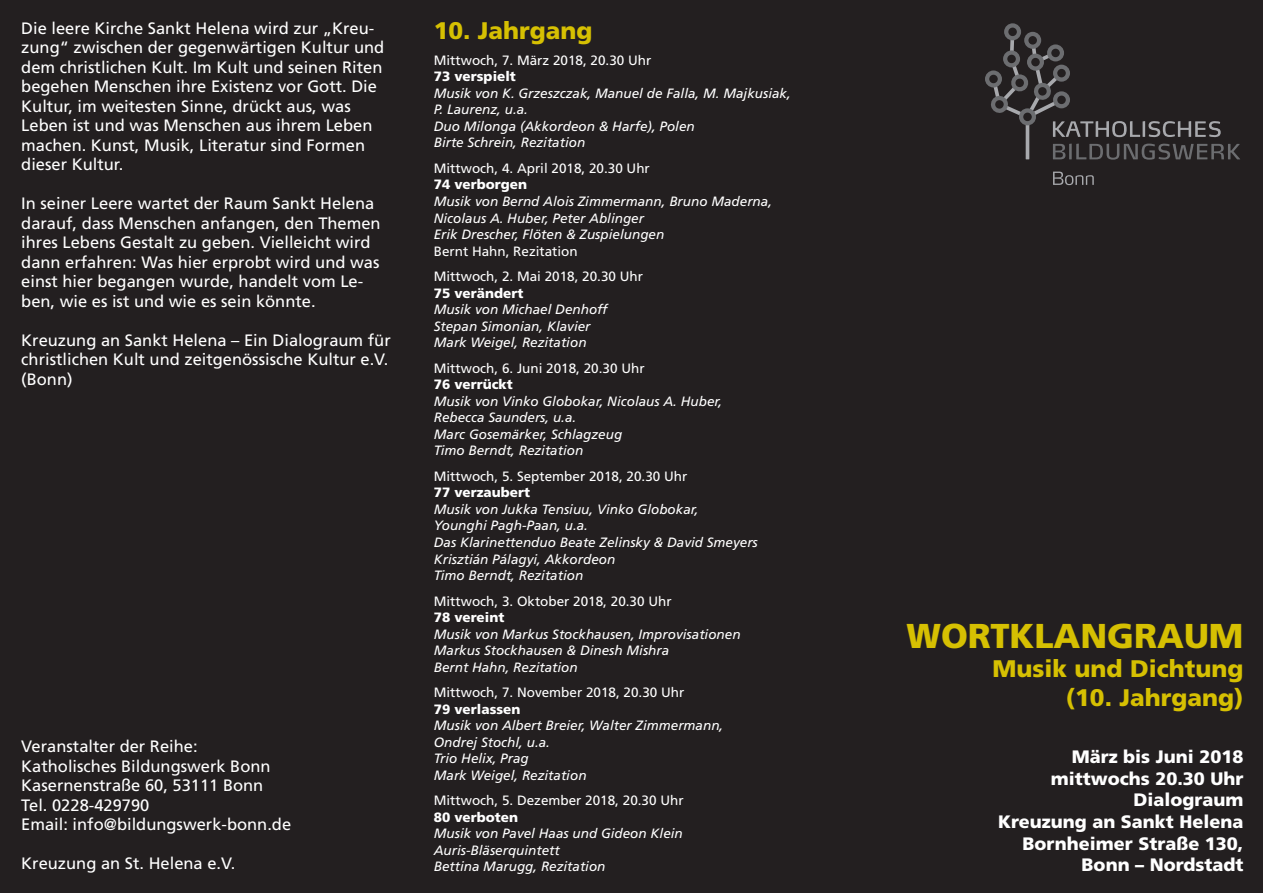
<style>
.page{position:relative;width:1263px;height:893px;background:#231f20}
.page>*{position:absolute;margin:0;border:0;box-sizing:border-box;transform-origin:0 0}
.t1{font:900 34.5px "Frutiger LT Std";color:#d6c002}
.t2{font:900 24px/28.8px "Frutiger LT Std";color:#d6c002;text-align:right}
.t3{font:900 18px/21.6px "Frutiger LT Std";color:#fff;text-align:right}
.t4{font:16.5px/19.5px "Frutiger LT Std";color:#fff}
.t5{font:italic 13.5px/16.5px "Frutiger LT Std";color:#fff}
.t6{font:13.5px/25.5px "Frutiger LT Std";color:#fff}
.t7{font:900 13.5px "Frutiger LT Std";color:#fff}
</style>
<div class="page">
<svg style="left:985px;top:23px;width:255px;height:137px"></svg>
<svg style="left:1053px;top:172px;width:41px;height:13px"></svg>
<p class="t4" style="left:21px;top:18px;width:365px">Die leere Kirche Sankt Helena wird zur „Kreu&shy;zung“ zwischen der gegenwärtigen Kultur und dem christlichen Kult. Im Kult und seinen Riten begehen Menschen ihre Existenz vor Gott. Die Kultur, im weitesten Sinne, drückt aus, was Leben ist und was Menschen aus ihrem Leben machen. Kunst, Musik, Literatur sind Formen dieser Kultur.</p>
<p class="t4" style="left:21px;top:194px;width:361px">In seiner Leere wartet der Raum Sankt Helena darauf, dass Menschen anfangen, den Themen ihres Lebens Gestalt zu geben. Vielleicht wird dann erfahren: Was hier erprobt wird und was einst hier begangen wurde, handelt vom Le&shy;ben, wie es ist und wie es sein könnte.</p>
<p class="t4" style="left:21px;top:330px;width:371px">Kreuzung an Sankt Helena – Ein Dialograum für christlichen Kult und zeitgenössische Kultur e.V. (Bonn)</p>
<p class="t4" style="left:21px;top:737px;width:271px">Veranstalter der Reihe:<br>Katholisches Bildungswerk Bonn<br>Kasernenstraße 60, 53111 Bonn<br>Tel. 0228-429790<br>Email: info@bildungswerk-bonn.de</p>
<p class="t4" style="left:21px;top:854px;width:215px">Kreuzung an St. Helena e.V.</p>
<h2 class="t2" style="left:434px;top:16px;width:160px">10. Jahrgang</h2>
<p class="t6" style="left:434px;top:47px;width:219px">Mittwoch, 7. März 2018, 20.30 Uhr</p>
<p class="t7" style="left:434px;top:68px;width:84px">73 verspielt</p>
<p class="t5" style="left:434px;top:85px;width:359px">Musik von K. Grzeszczak, Manuel de Falla, M. Majkusiak, P. Laurenz, u.a.<br>Duo Milonga (Akkordeon &amp; Harfe), Polen<br>Birte Schrein, Rezitation</p>
<p class="t6" style="left:434px;top:156px;width:218px">Mittwoch, 4. April 2018, 20.30 Uhr</p>
<p class="t7" style="left:434px;top:177px;width:95px">74 verborgen</p>
<p class="t5" style="left:434px;top:193px;width:340px">Musik von Bernd Alois Zimmermann, Bruno Maderna,<br>Nicolaus A. Huber, Peter Ablinger<br>Erik Drescher, Flöten &amp; Zuspielungen</p>
<p class="t6" style="left:434px;top:238px;width:211px">Bernt Hahn, Rezitation<br>Mittwoch, 2. Mai 2018, 20.30 Uhr</p>
<p class="t7" style="left:434px;top:285px;width:91px">75 verändert</p>
<p class="t5" style="left:434px;top:301px;width:175px">Musik von Michael Denhoff<br>Stepan Simonian, Klavier<br>Mark Weigel, Rezitation</p>
<p class="t6" style="left:434px;top:355px;width:212px">Mittwoch, 6. Juni 2018, 20.30 Uhr</p>
<p class="t7" style="left:434px;top:376px;width:81px">76 verrückt</p>
<p class="t5" style="left:434px;top:393px;width:290px">Musik von Vinko Globokar, Nicolaus A. Huber,<br>Rebecca Saunders, u.a.<br>Marc Gosemärker, Schlagzeug<br>Timo Berndt, Rezitation</p>
<p class="t6" style="left:434px;top:463px;width:255px">Mittwoch, 5. September 2018, 20.30 Uhr</p>
<p class="t7" style="left:434px;top:485px;width:98px">77 verzaubert</p>
<p class="t5" style="left:434px;top:501px;width:326px">Musik von Jukka Tensiuu, Vinko Globokar,<br>Younghi Pagh-Paan, u.a.<br>Das Klarinettenduo Beate Zelinsky &amp; David Smeyers Krisztián Pálagyi, Akkordeon<br>Timo Berndt, Rezitation</p>
<p class="t6" style="left:434px;top:588px;width:239px">Mittwoch, 3. Oktober 2018, 20.30 Uhr</p>
<p class="t7" style="left:434px;top:609px;width:72px">78 vereint</p>
<p class="t5" style="left:434px;top:626px;width:308px">Musik von Markus Stockhausen, Improvisationen<br>Markus Stockhausen &amp; Dinesh Mishra<br>Bernt Hahn, Rezitation</p>
<p class="t6" style="left:434px;top:680px;width:252px">Mittwoch, 7. November 2018, 20.30 Uhr</p>
<p class="t7" style="left:434px;top:701px;width:88px">79 verlassen</p>
<p class="t5" style="left:434px;top:717px;width:291px">Musik von Albert Breier, Walter Zimmermann,<br>Ondrej Stochl, u.a.<br>Trio Helix, Prag<br>Mark Weigel, Rezitation</p>
<p class="t6" style="left:434px;top:788px;width:251px">Mittwoch, 5. Dezember 2018, 20.30 Uhr</p>
<p class="t7" style="left:434px;top:809px;width:86px">80 verboten</p>
<p class="t5" style="left:434px;top:826px;width:251px">Musik von Pavel Haas und Gideon Klein<br>Auris-Bläserquintett<br>Bettina Marugg, Rezitation</p>
<h1 class="t1" style="left:906px;top:615px;width:338px">WORTKLANGRAUM</h1>
<h2 class="t2" style="left:992px;top:654px;width:252px">Musik und Dichtung (10. Jahrgang)</h2>
<h3 class="t3" style="left:998px;top:746px;width:247px">März bis Juni 2018 mittwochs 20.30 Uhr<br>Dialograum<br>Kreuzung an Sankt Helena<br>Bornheimer Straße 130,<br>Bonn – Nordstadt</h3>
</div>
